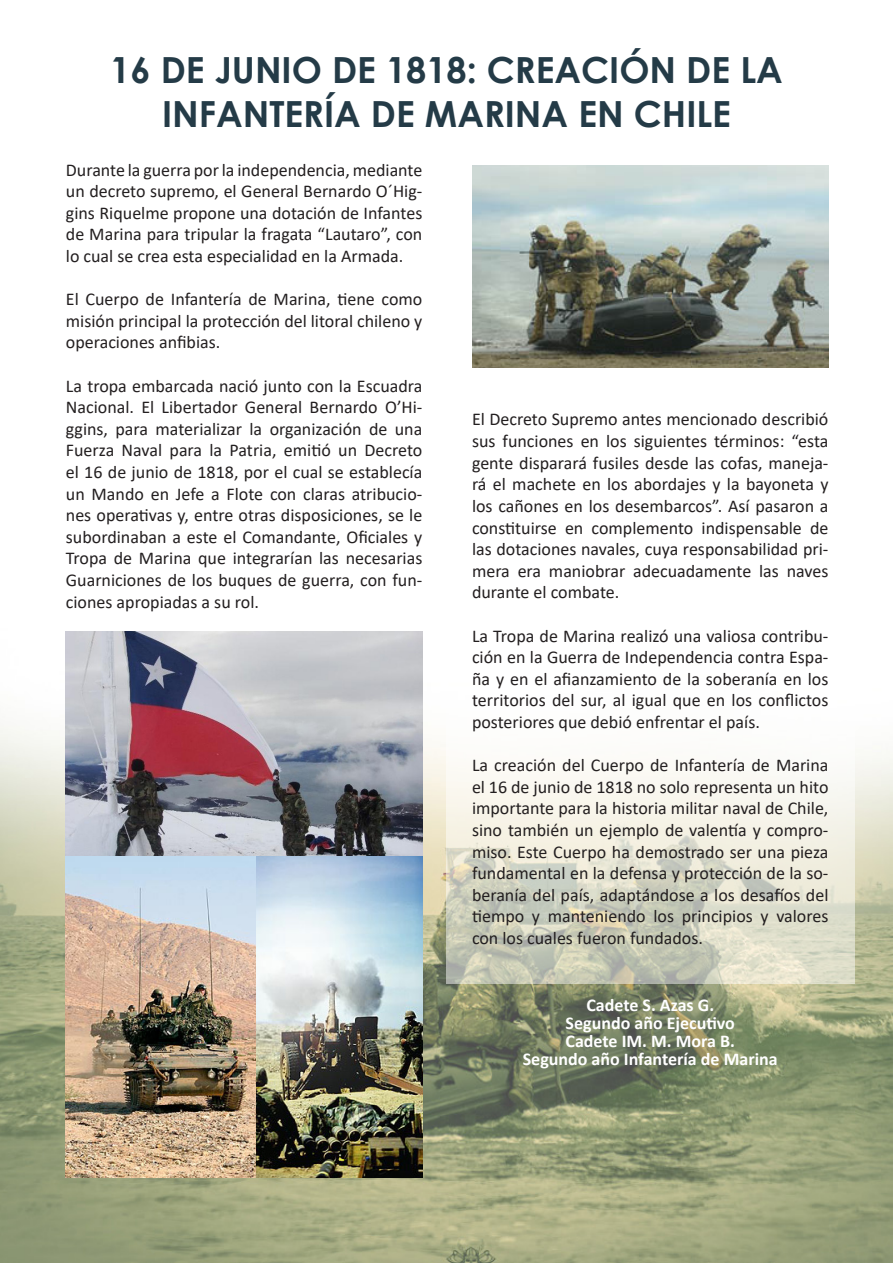
<style>
.page{position:relative;width:893px;height:1263px;background:#fff}
.page>*{position:absolute;margin:0;border:0;box-sizing:border-box;transform-origin:0 0}
.t1{font:700 36px/43.2px "Century Gothic";color:#243b47;text-align:center}
.t2{font:18px/21.6px "Calibri";color:#231f20;text-align:justify}
.t3{font:700 18px "Calibri";color:#fff}
</style>
<div class="page">
<img style="left:0;top:165px;width:893px;height:1098px">
<img style="left:255px;top:855px;width:167px;height:322px">
<img style="left:66px;top:855px;width:189px;height:322px">
<img style="left:66px;top:631px;width:356px;height:224px">
<img style="left:472px;top:166px;width:356px;height:202px">
<svg style="left:446px;top:378px;width:409px;height:606px"></svg>
<p class="t1" style="left:110px;top:47px;width:674px">16 DE JUNIO DE 1818: CREACIÓN DE LA<br>INFANTERÍA DE MARINA EN CHILE</p>
<p class="t2" style="left:66px;top:158px;width:358px">Durante la guerra por la independencia, mediante un decreto supremo, el General Bernardo O´Hig&shy;gins Riquelme propone una dotación de Infantes de Marina para tripular la fragata “Lautaro”, con lo cual se crea esta especialidad en la Armada.</p>
<p class="t2" style="left:66px;top:288px;width:358px">El Cuerpo de Infantería de Marina, tiene como misión principal la protección del litoral chileno y operaciones anfibias.</p>
<p class="t2" style="left:66px;top:374px;width:358px">La tropa embarcada nació junto con la Escuadra Nacional. El Libertador General Bernardo O’Hi&shy;ggins, para materializar la organización de una Fuerza Naval para la Patria, emitió un Decreto el 16 de junio de 1818, por el cual se establecía un Mando en Jefe a Flote con claras atribucio&shy;nes operativas y, entre otras disposiciones, se le subordinaban a este el Comandante, Oficiales y Tropa de Marina que integrarían las necesarias Guarniciones de los buques de guerra, con fun&shy;ciones apropiadas a su rol.</p>
<p class="t2" style="left:472px;top:408px;width:358px">El Decreto Supremo antes mencionado describió sus funciones en los siguientes términos: “esta gente disparará fusiles desde las cofas, maneja&shy;rá el machete en los abordajes y la bayoneta y los cañones en los desembarcos”. Así pasaron a constituirse en complemento indispensable de las dotaciones navales, cuya responsabilidad pri&shy;mera era maniobrar adecuadamente las naves durante el combate.</p>
<p class="t2" style="left:472px;top:624px;width:358px">La Tropa de Marina realizó una valiosa contribu&shy;ción en la Guerra de Independencia contra Espa&shy;ña y en el afianzamiento de la soberanía en los territorios del sur, al igual que en los conflictos posteriores que debió enfrentar el país.</p>
<p class="t2" style="left:472px;top:754px;width:358px">La creación del Cuerpo de Infantería de Marina el 16 de junio de 1818 no solo representa un hito importante para la historia militar naval de Chile, sino también un ejemplo de valentía y compro&shy;miso. Este Cuerpo ha demostrado ser una pieza fundamental en la defensa y protección de la so&shy;beranía del país, adaptándose a los desafíos del tiempo y manteniendo los principios y valores con los cuales fueron fundados.</p>
<p class="t3" style="left:586px;top:992px;width:129px">Cadete S. Azas G.</p>
<p class="t3" style="left:566px;top:1010px;width:171px">Segundo año Ejecutivo</p>
<p class="t3" style="left:565px;top:1028px;width:171px">Cadete IM. M. Mora B.</p>
<p class="t3" style="left:523px;top:1046px;width:256px">Segundo año Infantería de Marina</p>
</div>
